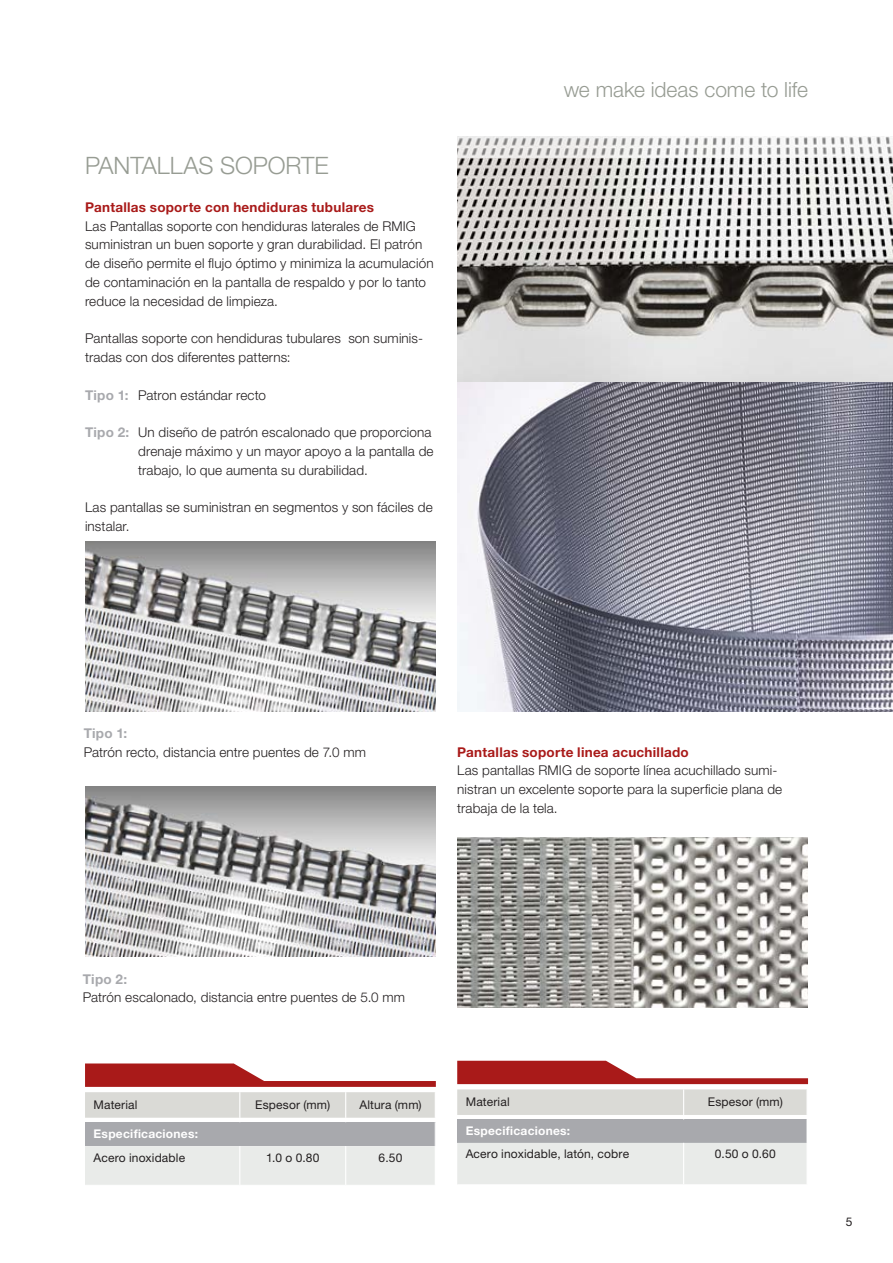
<style>
.page{position:relative;width:893px;height:1263px;background:#fff}
.page>*{position:absolute;margin:0;border:0;box-sizing:border-box;transform-origin:0 0}
.t1{font:300 24px "Helvetica Neue LT Std";letter-spacing:-.005em;color:#979c93}
.t2{font:300 21px "Helvetica Neue LT Std";color:#979c93}
.t3{font:300 13.5px/18.8px "Helvetica Neue LT Std";letter-spacing:.01em;color:#231f20}
.t4{font:700 13.5px "Helvetica Neue LT Std";letter-spacing:.02em;color:#a91a19}
.t5{font:700 13.5px "Helvetica Neue LT Std";letter-spacing:.02em;color:#a8a9ad}
.t6{font:12px "Helvetica Neue LT Std";letter-spacing:.015em;color:#231f20}
.t7{font:700 12px "Helvetica Neue LT Std";letter-spacing:.025em;color:#fff}
.s1{font-weight:700;color:#a8a9ad}
</style>
<div class="page">
<img style="left:457px;top:157px;width:436px;height:554px">
<img style="left:457px;top:837px;width:351px;height:170px">
<div style="left:457px;top:1119px;width:350px;height:24px;background:#a8a9ad"></div>
<div style="left:457px;top:1143px;width:349px;height:41px;background:#e9ebe9"></div>
<hr style="left:806px;top:1119px;width:2px;height:24px;background:#fff">
<hr style="left:683px;top:1143px;width:1px;height:41px;background:#fff">
<img style="left:85px;top:541px;width:351px;height:170px">
<img style="left:85px;top:787px;width:351px;height:170px">
<svg style="left:457px;top:136px;width:436px;height:21px"></svg>
<svg style="left:85px;top:1063px;width:351px;height:122px"></svg>
<svg style="left:457px;top:1061px;width:351px;height:54px"></svg>
<h1 class="t1" style="left:85px;top:151px;width:245px">PANTALLAS SOPORTE</h1>
<p class="t4" style="left:85px;top:199px;width:291px">Pantallas soporte con hendiduras tubulares</p>
<p class="t3" style="left:85px;top:216px;width:350px">Las Pantallas soporte con hendiduras laterales de RMIG suministran un buen soporte y gran durabilidad. El patrón de diseño permite el flujo óptimo y minimiza la acumulación de contaminación en la pantalla de respaldo y por lo tanto reduce la necesidad de limpieza.</p>
<p class="t3" style="left:85px;top:329px;width:340px">Pantallas soporte con hendiduras tubulares son suminis&shy;tradas con dos diferentes patterns:</p>
<p class="t3" style="left:85px;top:385px;width:182px"><span class="s1">Tipo 1:</span> Patron estándar recto</p>
<p class="t3" style="left:138px;top:423px;width:297px;text-indent:-53px"><span class="s1">Tipo 2:</span> Un diseño de patrón escalonado que proporciona drenaje máximo y un mayor apoyo a la pantalla de trabajo, lo que aumenta su durabilidad.</p>
<p class="t3" style="left:85px;top:498px;width:349px">Las pantallas se suministran en segmentos y son fáciles de instalar.</p>
<h2 class="t2" style="left:564px;top:77px;width:246px">we make ideas come to life</h2>
<p class="t5" style="left:84px;top:725px;width:45px">Tipo 1:</p>
<p class="t3" style="left:84px;top:742px;width:284px">Patrón recto, distancia entre puentes de 7.0 mm</p>
<p class="t4" style="left:457px;top:743px;width:233px">Pantallas soporte linea acuchillado</p>
<p class="t3" style="left:457px;top:761px;width:326px">Las pantallas RMIG de soporte línea acuchillado sumi&shy;nistran un excelente soporte para la superficie plana de trabaja de la tela.</p>
<p class="t5" style="left:83px;top:970px;width:46px">Tipo 2:</p>
<p class="t3" style="left:83px;top:988px;width:324px">Patrón escalonado, distancia entre puentes de 5.0 mm</p>
<p class="t6" style="left:94px;top:1098px;width:45px">Material</p>
<p class="t6" style="left:255px;top:1098px;width:76px">Espesor (mm)</p>
<p class="t6" style="left:359px;top:1098px;width:64px">Altura (mm)</p>
<p class="t7" style="left:94px;top:1126px;width:106px">Especificaciones:</p>
<p class="t6" style="left:94px;top:1150px;width:93px">Acero inoxidable</p>
<p class="t6" style="left:266px;top:1150px;width:55px">1.0 o 0.80</p>
<p class="t6" style="left:379px;top:1150px;width:25px">6.50</p>
<p class="t6" style="left:466px;top:1095px;width:45px">Material</p>
<p class="t6" style="left:708px;top:1095px;width:76px">Espesor (mm)</p>
<p class="t7" style="left:466px;top:1123px;width:106px">Especificaciones:</p>
<p class="t6" style="left:466px;top:1147px;width:165px">Acero inoxidable, latón, cobre</p>
<p class="t6" style="left:715px;top:1147px;width:62px">0.50 o 0.60</p>
<p class="t6" style="left:846px;top:1214px;width:8px">5</p>
</div>
